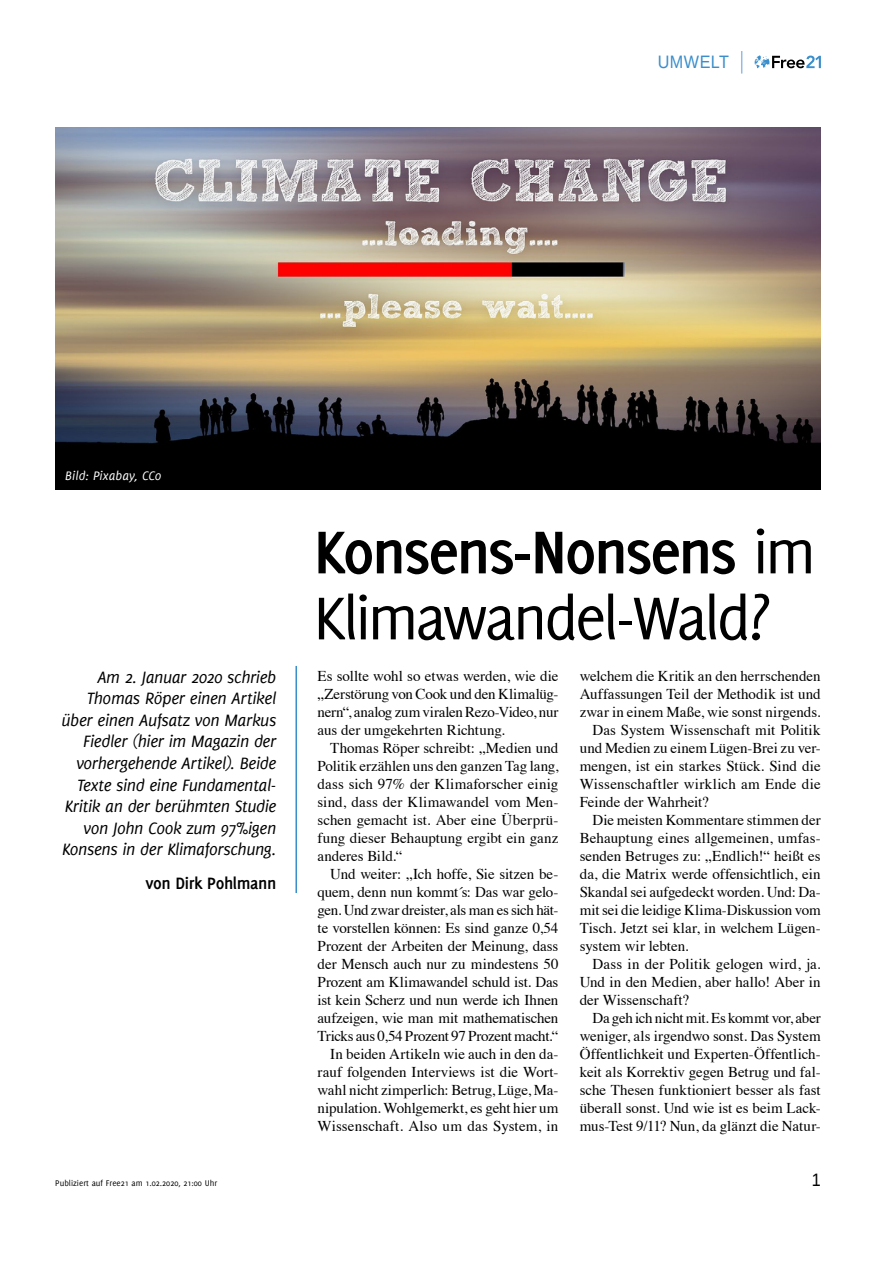
<style>
.page{position:relative;width:893px;height:1263px;background:#fff}
.page>*{position:absolute;margin:0;border:0;box-sizing:border-box;transform-origin:0 0}
.t1{font:66px/66px "Delicious";letter-spacing:-.045em;color:#000}
.t2{font:italic 18px/21.6px "Delicious";letter-spacing:-.02em;color:#000;text-align:right}
.t3{font:700 18px "Delicious";letter-spacing:-.025em;color:#000}
.t4{font:18px "Liberation Sans";letter-spacing:.03em;color:#3a8ecb;scale:.9 1}
.t5{font:18px "Liberation Sans";color:#000;scale:.9 1}
.t6{font:15px/18px "Times";letter-spacing:-.005em;color:#000;text-align:justify}
.t7{font:15px "Times";letter-spacing:.015em;color:#000}
.t8{font:15px "Times";letter-spacing:-.025em;color:#000}
.t9{font:italic 13.5px "Delicious";letter-spacing:.005em;color:#fff}
.t10{font:9px "Delicious";color:#000}
.s1{font-weight:700}
</style>
<div class="page">
<svg style="left:755px;top:55px;width:66px;height:13px"></svg>
<svg style="left:741px;top:51px;width:1px;height:23px"></svg>
<hr style="left:295px;top:666px;width:2px;height:227px;background:#3a8ecb">
<img style="left:55px;top:128px;width:766px;height:361px">
<p class="t4" style="left:658px;top:52px;width:81px">UMWELT</p>
<p class="t9" style="left:65px;top:468px;width:98px">Bild: Pixabay, CC0</p>
<p class="t2" style="left:62px;top:666px;width:216px">Am 2. Januar 2020 schrieb<br>Thomas Röper einen Artikel über einen Aufsatz von Markus<br>Fiedler (hier im Magazin der vorhergehende Artikel). Beide<br>Texte sind eine Fundamental-<br>Kritik an der berühmten Studie von John Cook zum 97%igen<br>Konsens in der Klimaforschung.</p>
<p class="t3" style="left:145px;top:873px;width:133px">von Dirk Pohlmann</p>
<h1 class="t1" style="left:314px;top:518px;width:504px"><span class="s1">Konsens-Nonsens</span> im<br>Klimawandel-Wald?</h1>
<p class="t6" style="left:317px;top:666px;width:242px">Es sollte wohl so etwas werden, wie die „Zerstörung von Cook und den Klimalüg&shy;nern“, analog zum viralen Rezo-Video, nur aus der umgekehrten Richtung.</p>
<p class="t6" style="left:317px;top:738px;width:242px;text-indent:13px">Thomas Röper schreibt: „Medien und Politik erzählen uns den ganzen Tag lang, dass sich 97% der Klimaforscher einig sind, dass der Klimawandel vom Men&shy;schen gemacht ist. Aber eine Überprü&shy;fung dieser Behauptung ergibt ein ganz anderes Bild.“</p>
<p class="t6" style="left:317px;top:864px;width:242px;text-align:right">Und weiter: „Ich hoffe, Sie sitzen be&shy;quem, denn nun kommt´s: Das war gelo&shy;gen. Und zwar dreister, als man es sich hät&shy;te vorstellen können: Es sind ganze 0,54<br>Prozent der Arbeiten der Meinung, dass der Mensch auch nur zu mindestens 50<br>Prozent am Klimawandel schuld ist. Das ist kein Scherz und nun werde ich Ihnen aufzeigen, wie man mit mathematischen Tricks aus 0,54 Prozent 97 Prozent macht.“ In beiden Artikeln wie auch in den da&shy;rauf folgenden Interviews ist die Wort&shy;wahl nicht zimperlich: Betrug, Lüge, Ma&shy;nipulation. Wohlgemerkt, es geht hier um Wissenschaft. Also um das System, in</p>
<p class="t6" style="left:580px;top:666px;width:242px">welchem die Kritik an den herrschenden</p>
<p class="t6" style="left:580px;top:684px;width:242px">Auffassungen Teil der Methodik ist und</p>
<p class="t6" style="left:580px;top:702px;width:242px">zwar in einem Maße, wie sonst nirgends.</p>
<p class="t6" style="left:592px;top:720px;width:230px">Das System Wissenschaft mit Politik</p>
<p class="t6" style="left:580px;top:738px;width:242px">und Medien zu einem Lügen-Brei zu ver-</p>
<p class="t6" style="left:580px;top:756px;width:242px">mengen, ist ein starkes Stück. Sind die</p>
<p class="t7" style="left:580px;top:770px;width:242px">Wissenschaftler wirklich am Ende die</p>
<p class="t6" style="left:580px;top:792px;width:130px">Feinde der Wahrheit?</p>
<p class="t6" style="left:592px;top:810px;width:230px">Die meisten Kommentare stimmen der</p>
<p class="t6" style="left:580px;top:828px;width:242px">Behauptung eines allgemeinen, umfas-</p>
<p class="t6" style="left:580px;top:846px;width:242px">senden Betruges zu: „Endlich!“ heißt es</p>
<p class="t6" style="left:580px;top:864px;width:242px">da, die Matrix werde offensichtlich, ein</p>
<p class="t6" style="left:580px;top:882px;width:242px">Skandal sei aufgedeckt worden. Und: Da-</p>
<p class="t6" style="left:580px;top:900px;width:242px">mit sei die leidige Klima-Diskussion vom</p>
<p class="t6" style="left:580px;top:918px;width:242px">Tisch. Jetzt sei klar, in welchem Lügen-</p>
<p class="t6" style="left:580px;top:936px;width:110px">system wir lebten.</p>
<p class="t6" style="left:592px;top:954px;width:230px">Dass in der Politik gelogen wird, ja.</p>
<p class="t6" style="left:580px;top:972px;width:242px">Und in den Medien, aber hallo! Aber in</p>
<p class="t6" style="left:580px;top:990px;width:111px">der Wissenschaft?</p>
<p class="t8" style="left:592px;top:1004px;width:230px">Da geh ich nicht mit. Es kommt vor, aber</p>
<p class="t6" style="left:580px;top:1026px;width:242px">weniger, als irgendwo sonst. Das System</p>
<p class="t6" style="left:580px;top:1044px;width:242px">Öffentlichkeit und Experten-Öffentlich-</p>
<p class="t6" style="left:580px;top:1062px;width:242px">keit als Korrektiv gegen Betrug und fal-</p>
<p class="t6" style="left:580px;top:1080px;width:242px">sche Thesen funktioniert besser als fast</p>
<p class="t6" style="left:580px;top:1098px;width:242px">überall sonst. Und wie ist es beim Lack-</p>
<p class="t6" style="left:580px;top:1116px;width:242px">mus-Test 9/11? Nun, da glänzt die Natur-</p>
<p class="t10" style="left:55px;top:1178px;width:163px">Publiziert auf Free21 am 1.02.2020, 21:00 Uhr</p>
<p class="t5" style="left:812px;top:1169px;width:12px">1</p>
</div>
